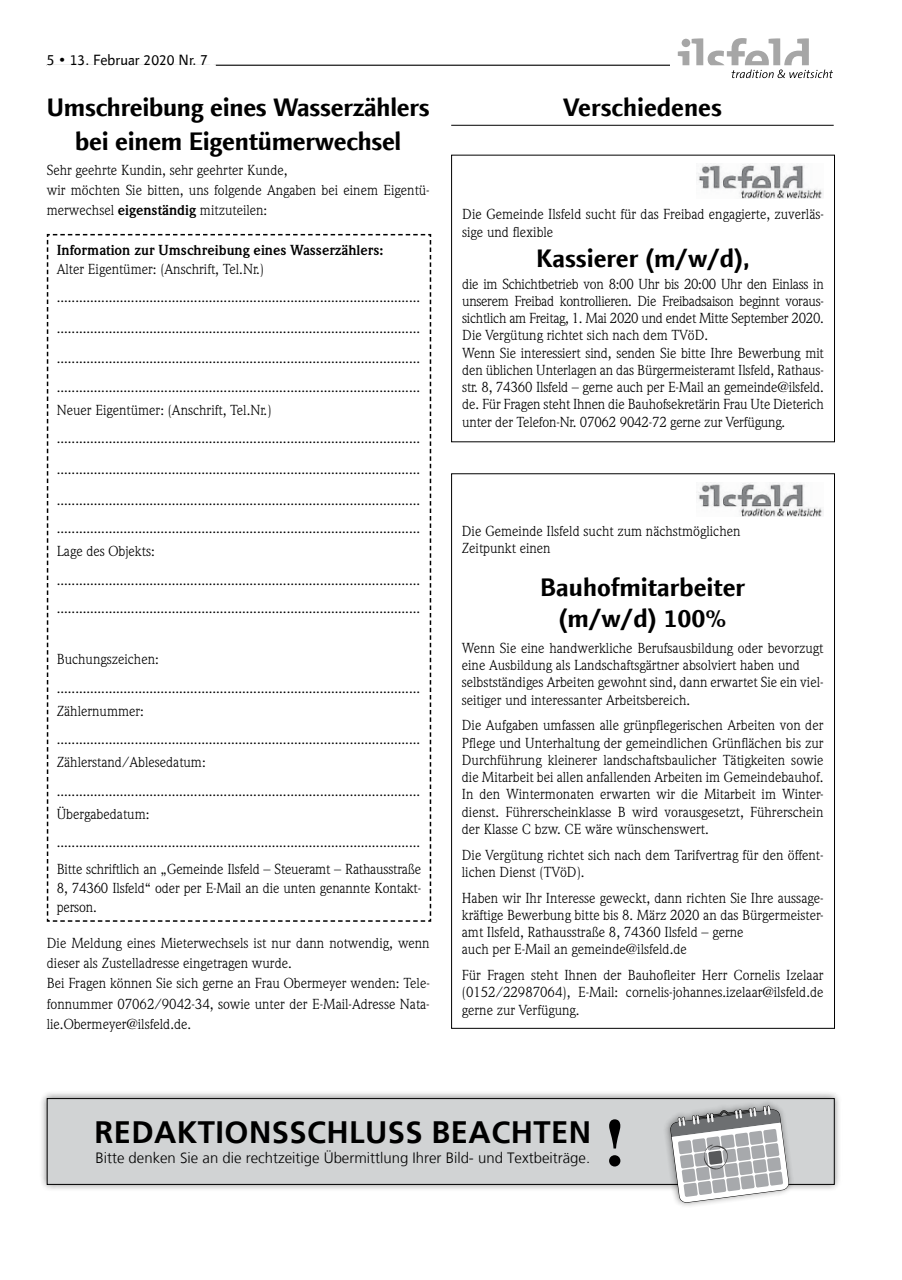
<style>
.page{position:relative;width:902px;height:1280px;background:#fff}
.page>*{position:absolute;margin:0;border:0;box-sizing:border-box;transform-origin:0 0}
.t1{font:700 30.9px "Frutiger";letter-spacing:.015em;color:#000}
.t2{font:700 25.5px/33.6px "Linotype Finnegan";letter-spacing:-.01em;color:#000;text-align:center}
.t3{font:300 15px "Frutiger";color:#000}
.t4{font:15px "Linotype Finnegan";color:#000}
.t5{font:14.25px/17.2px "Weidemann";color:#000}
.t6{font:700 14.25px "Weidemann";color:#000}
.s1{color:#fff}
.s2{font-weight:700}
</style>
<div class="page">
<svg style="left:46px;top:233px;width:386px;height:689px"></svg>
<hr style="left:451px;top:125px;width:382px;height:1px;background:#000">
<img style="left:696px;top:164px;width:127px;height:34px">
<img style="left:696px;top:482px;width:127px;height:35px">
<div style="left:39px;top:1090px;width:803px;height:102px;background:#000;opacity:.5"></div>
<div style="left:47px;top:1098px;width:787px;height:86px;background:#d1d3d4"></div>
<div style="left:47px;top:1098px;width:787px;height:87px;border:1px solid #000"></div>
<svg style="left:609px;top:1119px;width:11px;height:47px"></svg>
<svg style="left:660px;top:1095px;width:138px;height:111px"></svg>
<hr style="left:47px;top:65px;width:623px;height:1px;background:#000">
<div style="left:47px;top:64px;width:169px;height:5px;background:#fff"></div>
<svg style="left:677px;top:38px;width:156px;height:40px"></svg>
<p class="t4" style="left:47px;top:51px;width:170px">5 • 13. Februar 2020 Nr. 7<span class="s1">0</span></p>
<h2 class="t2" style="left:47px;top:91px;width:384px">Umschreibung eines Wasserzählers bei einem Eigentümerwechsel</h2>
<p class="t5" style="left:47px;top:159px;width:384px;line-height:20.2px">Sehr geehrte Kundin, sehr geehrter Kunde,<br>wir möchten Sie bitten, uns folgende Angaben bei einem Eigentü&shy;merwechsel <span class="s2">eigenständig</span> mitzuteilen:</p>
<p class="t6" style="left:57px;top:242px;width:328px">Information zur Umschreibung eines Wasserzählers:</p>
<p class="t5" style="left:57px;top:254px;width:365px;line-height:28.5px">Alter Eigentümer: (Anschrift, Tel.Nr.) ..................................................................................................</p>
<p class="t5" style="left:57px;top:312px;width:365px;line-height:30.6px">.................................................................................................. ..................................................................................................</p>
<p class="t5" style="left:57px;top:375px;width:365px;line-height:23px">..................................................................................................<br>Neuer Eigentümer: (Anschrift, Tel.Nr.)</p>
<p class="t5" style="left:57px;top:423px;width:365px;line-height:30.6px;text-align:justify">.................................................................................................. .................................................................................................. ..................................................................................................</p>
<p class="t5" style="left:57px;top:517px;width:365px;line-height:23px">..................................................................................................<br>Lage des Objekts:</p>
<p class="t5" style="left:57px;top:565px;width:365px;line-height:28.5px">.................................................................................................. ..................................................................................................</p>
<p class="t5" style="left:57px;top:645px;width:365px;line-height:28.5px">Buchungszeichen: ..................................................................................................</p>
<p class="t5" style="left:57px;top:697px;width:365px;line-height:28.5px">Zählernummer: ..................................................................................................</p>
<p class="t5" style="left:57px;top:748px;width:365px;line-height:28.5px">Zählerstand/Ablesedatum: ..................................................................................................</p>
<p class="t5" style="left:57px;top:800px;width:366px;line-height:27.9px">Übergabedatum: ..................................................................................................<br>Bitte schriftlich an „Gemeinde Ilsfeld – Steueramt – Rathausstraße</p>
<p class="t5" style="left:57px;top:879px;width:366px;line-height:18.8px">8, 74360 Ilsfeld“ oder per E-Mail an die unten genannte Kontakt&shy;person.</p>
<p class="t5" style="left:47px;top:933px;width:384px;line-height:20.2px">Die Meldung eines Mieterwechsels ist nur dann notwendig, wenn dieser als Zustelladresse eingetragen wurde.<br>Bei Fragen können Sie sich gerne an Frau Obermeyer wenden: Tele&shy;fonnummer 07062/9042-34, sowie unter der E-Mail-Adresse Nata&shy;lie.Obermeyer@ilsfeld.de.</p>
<h2 class="t2" style="left:563px;top:91px;width:160px">Verschiedenes</h2>
<p class="t5" style="left:462px;top:206px;width:363px">Die Gemeinde Ilsfeld sucht für das Freibad engagierte, zuverläs&shy;sige und flexible</p>
<h2 class="t2" style="left:536px;top:242px;width:215px">Kassierer (m/w/d),</h2>
<p class="t5" style="left:462px;top:275px;width:363px">die im Schichtbetrieb von 8:00 Uhr bis 20:00 Uhr den Einlass in unserem Freibad kontrollieren. Die Freibadsaison beginnt voraus&shy;sichtlich am Freitag, 1. Mai 2020 und endet Mitte September 2020.<br>Die Vergütung richtet sich nach dem TVöD.<br>Wenn Sie interessiert sind, senden Sie bitte Ihre Bewerbung mit den üblichen Unterlagen an das Bürgermeisteramt Ilsfeld, Rathaus&shy;str. 8, 74360 Ilsfeld – gerne auch per E-Mail an gemeinde@ilsfeld. de. Für Fragen steht Ihnen die Bauhofsekretärin Frau Ute Dieterich unter der Telefon-Nr. 07062 9042-72 gerne zur Verfügung.</p>
<p class="t5" style="left:462px;top:522px;width:280px">Die Gemeinde Ilsfeld sucht zum nächstmöglichen<br>Zeitpunkt einen</p>
<h2 class="t2" style="left:540px;top:573px;width:206px;line-height:30.6px">Bauhofmitarbeiter (m/w/d) 100%</h2>
<p class="t5" style="left:462px;top:639px;width:363px">Wenn Sie eine handwerkliche Berufsausbildung oder bevorzugt eine Ausbildung als Landschaftsgärtner absolviert haben und selbstständiges Arbeiten gewohnt sind, dann erwartet Sie ein viel&shy;seitiger und interessanter Arbeitsbereich.</p>
<p class="t5" style="left:462px;top:717px;width:363px;text-align:justify">Die Aufgaben umfassen alle grünpflegerischen Arbeiten von der Pflege und Unterhaltung der gemeindlichen Grünflächen bis zur Durchführung kleinerer landschaftsbaulicher Tätigkeiten sowie die Mitarbeit bei allen anfallenden Arbeiten im Gemeindebauhof.<br>In den Wintermonaten erwarten wir die Mitarbeit im Winter&shy;dienst. Führerscheinklasse B wird vorausgesetzt, Führerschein der Klasse C bzw. CE wäre wünschenswert.</p>
<p class="t5" style="left:462px;top:846px;width:363px">Die Vergütung richtet sich nach dem Tarifvertrag für den öffent&shy;lichen Dienst (TVöD).</p>
<p class="t5" style="left:462px;top:889px;width:363px">Haben wir Ihr Interesse geweckt, dann richten Sie Ihre aussage&shy;kräftige Bewerbung bitte bis 8. März 2020 an das Bürgermeister&shy;amt Ilsfeld, Rathausstraße 8, 74360 Ilsfeld – gerne<br>auch per E-Mail an gemeinde@ilsfeld.de</p>
<p class="t5" style="left:462px;top:966px;width:363px;text-align:justify">Für Fragen steht Ihnen der Bauhofleiter Herr Cornelis Izelaar (0152/22987064), E-Mail: cornelis-johannes.izelaar@ilsfeld.de gerne zur Verfügung.</p>
<h1 class="t1" style="left:94px;top:1114px;width:498px">REDAKTIONSSCHLUSS BEACHTEN</h1>
<p class="t3" style="left:95px;top:1150px;width:496px">Bitte denken Sie an die rechtzeitige Übermittlung Ihrer Bild- und Textbeiträge.</p>
</div>
